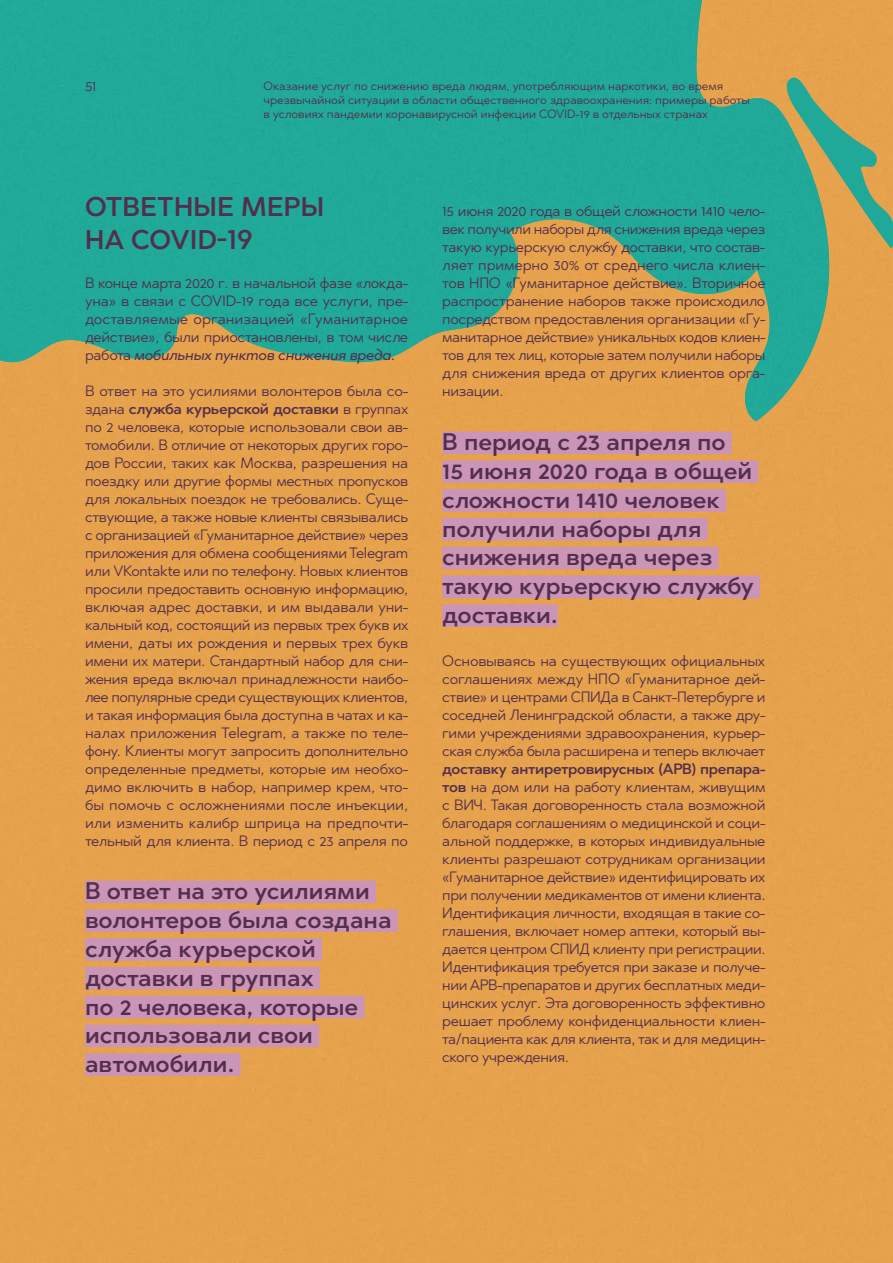
<style>
.page{position:relative;width:893px;height:1263px;background:#fff}
.page>*{position:absolute;margin:0;border:0;box-sizing:border-box;transform-origin:0 0}
.t1{font:600 27px/32.4px "Abrade";letter-spacing:.01em;color:#532e4d}
.t2{font:600 24px/28.8px "Abrade";color:#532e4d}
.t3{font:15px/18px "Abrade";letter-spacing:-.02em;color:#532e4d;text-align:justify}
.t4{font:12px/14.4px "Abrade";color:#532e4d}
.s1{font-weight:500;font-style:italic}
.s2{font-weight:600}
</style>
<div class="page">
<div style="left:0;top:421px;width:893px;height:842px;background:#e6a24d"></div>
<div style="left:832px;top:0;width:61px;height:421px;background:#e6a24d"></div>
<img style="left:0;top:0;width:832px;height:421px">
<svg style="left:779px;top:76px;width:114px;height:173px;background:#8ea46e"></svg>
<div style="left:85px;top:880px;width:291px;height:23px;background:#cb95b7"></div>
<div style="left:85px;top:909px;width:313px;height:23px;background:#cb95b7"></div>
<div style="left:85px;top:938px;width:237px;height:23px;background:#cb95b7"></div>
<div style="left:85px;top:967px;width:235px;height:22px;background:#cb95b7"></div>
<div style="left:85px;top:996px;width:279px;height:22px;background:#cb95b7"></div>
<div style="left:85px;top:1024px;width:234px;height:23px;background:#cb95b7"></div>
<div style="left:85px;top:1053px;width:156px;height:23px;background:#cb95b7"></div>
<div style="left:442px;top:431px;width:290px;height:23px;background:#cb95b7"></div>
<div style="left:442px;top:460px;width:316px;height:23px;background:#cb95b7"></div>
<div style="left:442px;top:489px;width:284px;height:23px;background:#cb95b7"></div>
<div style="left:442px;top:518px;width:266px;height:22px;background:#cb95b7"></div>
<div style="left:442px;top:547px;width:277px;height:22px;background:#cb95b7"></div>
<div style="left:442px;top:575px;width:318px;height:23px;background:#cb95b7"></div>
<div style="left:442px;top:604px;width:116px;height:23px;background:#cb95b7"></div>
<p class="t4" style="left:306px;top:74px;width:488px">чрезвычайной ситуации в области общественного здравоохранения: примеры работы в условиях пандемии коронавирусной инфекции COVID-19 в отдельных странах</p>
<p class="t3" style="left:85px;top:76px;width:13px">51</p>
<p class="t4" style="left:264px;top:78px;width:488px">Оказание услуг по снижению вреда людям, употребляющим наркотики, во время чрезвычайной ситуации в области общественного здравоохранения: примеры работы в условиях пандемии коронавирусной инфекции COVID-19 в отдельных странах</p>
<h1 class="t1" style="left:85px;top:190px;width:241px">ОТВЕТНЫЕ МЕРЫ<br>НА COVID-19</h1>
<p class="t3" style="left:85px;top:274px;width:325px">В конце марта 2020 г. в начальной фазе «локда&shy;уна» в связи с COVID-19 года все услуги, пре&shy;доставляемые организацией «Гуманитарное действие», были приостановлены, в том числе работа <span class="s1">мобильных пунктов снижения вреда.</span></p>
<p class="t3" style="left:85px;top:382px;width:325px">В ответ на это усилиями волонтеров была со&shy;здана <span class="s2">служба курьерской доставки</span> в группах по 2 человека, которые использовали свои ав&shy;томобили. В отличие от некоторых других горо&shy;дов России, таких как Москва, разрешения на поездку или другие формы местных пропусков для локальных поездок не требовались. Суще&shy;ствующие, а также новые клиенты связывались с организацией «Гуманитарное действие» через приложения для обмена сообщениями Telegram или VKontakte или по телефону. Новых клиентов просили предоставить основную информацию, включая адрес доставки, и им выдавали уни&shy;кальный код, состоящий из первых трех букв их имени, даты их рождения и первых трех букв имени их матери. Стандартный набор для сни&shy;жения вреда включал принадлежности наибо&shy;лее популярные среди существующих клиентов, и такая информация была доступна в чатах и ка&shy;налах приложения Telegram, а также по теле&shy;фону. Клиенты могут запросить дополнительно определенные предметы, которые им необхо&shy;димо включить в набор, например крем, что&shy;бы помочь с осложнениями после инъекции, или изменить калибр шприца на предпочти&shy;тельный для клиента. В период с 23 апреля по</p>
<h2 class="t2" style="left:85px;top:876px;width:308px">В ответ на это усилиями волонтеров была создана служба курьерской доставки в группах<br>по 2 человека, которые использовали свои автомобили.</h2>
<p class="t3" style="left:442px;top:202px;width:325px">15 июня 2020 года в общей сложности 1410 чело&shy;век получили наборы для снижения вреда через такую курьерскую службу доставки, что состав&shy;ляет примерно 30% от среднего числа клиен&shy;тов НПО «Гуманитарное действие». Вторичное распространение наборов также происходило посредством предоставления организации «Гу&shy;манитарное действие» уникальных кодов клиен&shy;тов для тех лиц, которые затем получили наборы для снижения вреда от других клиентов орга&shy;низации.</p>
<h2 class="t2" style="left:442px;top:427px;width:313px">В период с 23 апреля по<br>15 июня 2020 года в общей сложности 1410 человек получили наборы для снижения вреда через такую курьерскую службу доставки.</h2>
<p class="t3" style="left:442px;top:652px;width:325px">Основываясь на существующих официальных соглашениях между НПО «Гуманитарное дей&shy;ствие» и центрами СПИДа в Санкт-Петербурге и соседней Ленинградской области, а также дру&shy;гими учреждениями здравоохранения, курьер&shy;ская служба была расширена и теперь включает</p>
<p class="t3" style="left:442px;top:760px;width:325px"><span class="s2">доставку антиретровирусных (АРВ) препара&shy;тов</span> на дом или на работу клиентам, живущим с ВИЧ. Такая договоренность стала возможной благодаря соглашениям о медицинской и соци&shy;альной поддержке, в которых индивидуальные клиенты разрешают сотрудникам организации «Гуманитарное действие» идентифицировать их при получении медикаментов от имени клиента.<br>Идентификация личности, входящая в такие со&shy;глашения, включает номер аптеки, который вы&shy;дается центром СПИД клиенту при регистрации.<br>Идентификация требуется при заказе и получе&shy;нии АРВ-препаратов и других бесплатных меди&shy;цинских услуг. Эта договоренность эффективно решает проблему конфиденциальности клиен&shy;та/пациента как для клиента, так и для медицин&shy;ского учреждения.</p>
</div>
